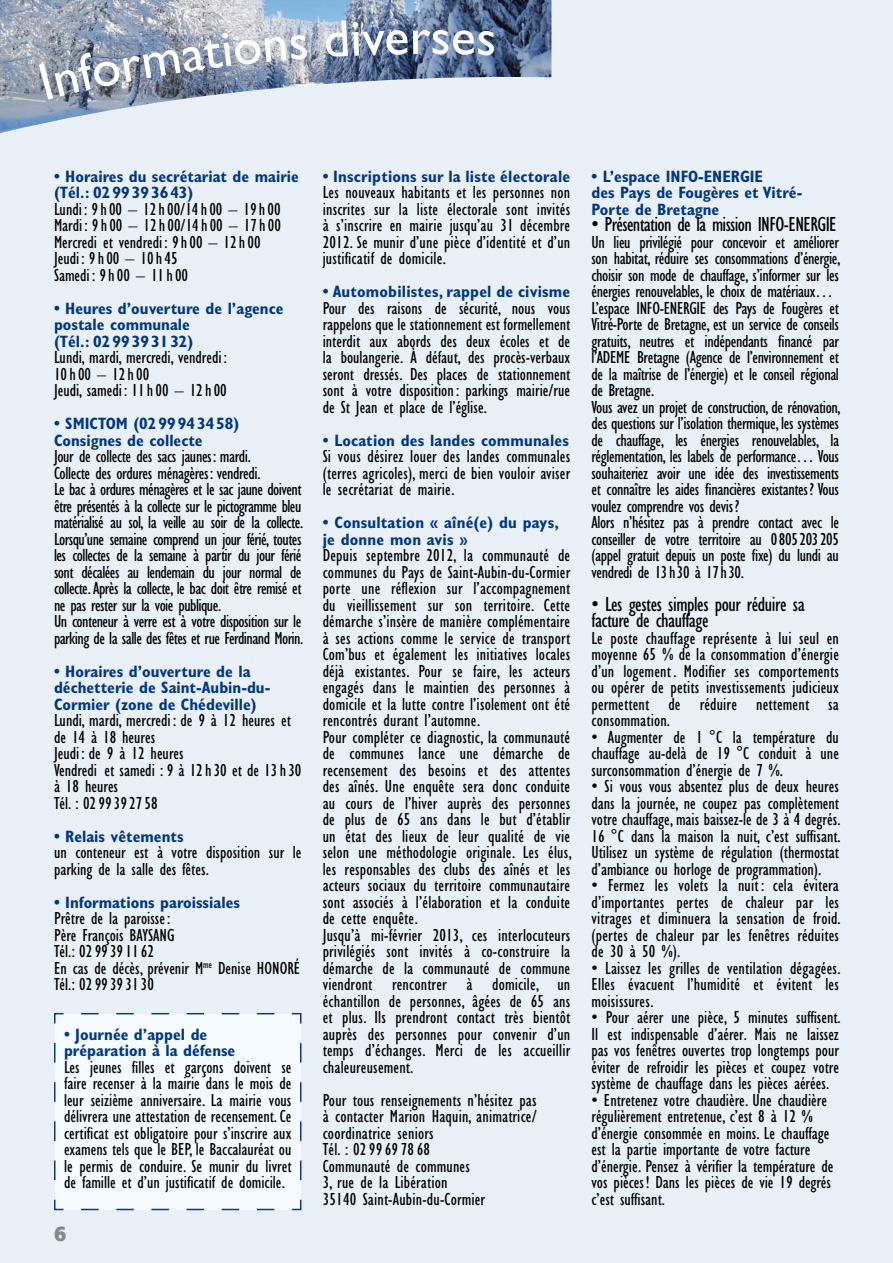
<style>
.page{position:relative;width:893px;height:1263px;background:#eaf0f8}
.page>*{position:absolute;margin:0;border:0;box-sizing:border-box;transform-origin:0 0}
.t1{font:52.5px "Gill Sans";color:#fff}
.t2{font:condensed 21px/16.5px "Gill Sans";letter-spacing:-.02em;color:#000}
.t3{font:700 21px "Formata";color:#87888a}
.t4{font:condensed 18px/16.5px "Gill Sans";color:#000;text-align:justify}
.t5{font:condensed 18px/16.5px "Gill Sans";letter-spacing:-.02em;color:#000}
.t6{font:condensed 18px/16.5px "Gill Sans";letter-spacing:-.03em;color:#000}
.t7{font:700 condensed 16.5px/16.5px "Gill Sans";color:#003882}
</style>
<div class="page">
<div style="left:53px;top:1012px;width:249px;height:199px;background:#f5fbfe"></div>
<img style="left:0;top:0;width:551px;height:133px">
<svg style="left:39px;top:33px;width:269px;height:67px;background:#8e98aa"></svg>
<svg style="left:325px;top:20px;width:83px;height:37px;background:#6e809f"></svg>
<svg style="left:453px;top:30px;width:42px;height:26px"></svg>
<h1 class="t1" style="left:410px;top:6px;width:43px">rs</h1>
<p class="t7" style="left:54px;top:168px;width:246px">• Horaires du secrétariat de mairie (Tél.: 0299393643)</p>
<p class="t4" style="left:54px;top:201px;width:228px;text-align:left">Lundi : 9h00 – 12h00/14h00 – 19h00<br>Mardi : 9h00 – 12h00/14h00 – 17h00<br>Mercredi et vendredi : 9h00 – 12h00<br>Jeudi : 9h00 – 10h45<br>Samedi : 9h00 – 11h00</p>
<p class="t7" style="left:54px;top:300px;width:231px">• Heures d’ouverture de l’agence postale communale<br>(Tél.: 0299393132)</p>
<p class="t4" style="left:54px;top:349px;width:175px;text-align:left">Lundi, mardi, mercredi, vendredi :<br>10h00 – 12h00<br>Jeudi, samedi : 11h00 – 12h00</p>
<p class="t7" style="left:54px;top:415px;width:187px">• SMICTOM (0299943458)<br>Consignes de collecte</p>
<p class="t6" style="left:54px;top:448px;width:251px">Jour de collecte des sacs jaunes: mardi.<br>Collecte des ordures ménagères: vendredi.<br>Le bac à ordures ménagères et le sac jaune doivent être présentés à la collecte sur le pictogramme bleu matérialisé au sol, la veille au soir de la collecte.<br>Lorsqu’une semaine comprend un jour férié, toutes les collectes de la semaine à partir du jour férié sont décalées au lendemain du jour normal de collecte. Après la collecte, le bac doit être remisé et ne pas rester sur la voie publique.<br>Un conteneur à verre est à votre disposition sur le parking de la salle des fêtes et rue Ferdinand Morin.</p>
<p class="t7" style="left:54px;top:663px;width:218px">• Horaires d’ouverture de la déchetterie de Saint-Aubin-du-<br>Cormier (zone de Chédeville)</p>
<p class="t4" style="left:54px;top:712px;width:249px;text-align:left">Lundi, mardi, mercredi : de 9 à 12 heures et de 14 à 18 heures<br>Jeudi : de 9 à 12 heures<br>Vendredi et samedi : 9 à 12h30 et de 13h30 à 18 heures<br>Tél. : 0299392758</p>
<p class="t7" style="left:54px;top:828px;width:131px">• Relais vêtements</p>
<p class="t4" style="left:54px;top:844px;width:249px">un conteneur est à votre disposition sur le parking de la salle des fêtes.</p>
<p class="t7" style="left:54px;top:894px;width:187px">• Informations paroissiales</p>
<p class="t4" style="left:54px;top:910px;width:248px;text-align:left">Prêtre de la paroisse:<br>Père François BAYSANG<br>Tél.: 0299391162<br>En cas de décès, prévenir M<sup>me</sup> Denise HONORÉ<br>Tél.: 0299393130</p>
<p class="t7" style="left:64px;top:1026px;width:173px">• Journée d’appel de préparation à la défense</p>
<p class="t4" style="left:64px;top:1059px;width:229px">Les jeunes filles et garçons doivent se faire recenser à la mairie dans le mois de leur seizième anniversaire. La mairie vous délivrera une attestation de recensement. Ce certificat est obligatoire pour s’inscrire aux examens tels que le BEP, le Baccalauréat ou le permis de conduire. Se munir du livret de famille et d’un justificatif de domicile.</p>
<p class="t3" style="left:54px;top:1221px;width:14px">6</p>
<p class="t7" style="left:323px;top:168px;width:249px">• Inscriptions sur la liste électorale</p>
<p class="t4" style="left:323px;top:184px;width:249px">Les nouveaux habitants et les personnes non inscrites sur la liste électorale sont invités à s’inscrire en mairie jusqu’au 31 décembre 2012. Se munir d’une pièce d’identité et d’un justificatif de domicile.</p>
<p class="t7" style="left:323px;top:283px;width:249px">• Automobilistes, rappel de civisme</p>
<p class="t4" style="left:323px;top:300px;width:249px">Pour des raisons de sécurité, nous vous rappelons que le stationnement est formellement interdit aux abords des deux écoles et de la boulangerie. À défaut, des procès-verbaux seront dressés. Des places de stationnement sont à votre disposition: parkings mairie/rue de St Jean et place de l’église.</p>
<p class="t7" style="left:323px;top:432px;width:248px">• Location des landes communales</p>
<p class="t4" style="left:323px;top:448px;width:249px">Si vous désirez louer des landes communales (terres agricoles), merci de bien vouloir aviser le secrétariat de mairie.</p>
<p class="t7" style="left:323px;top:514px;width:238px">• Consultation « aîné(e) du pays, je donne mon avis »</p>
<p class="t4" style="left:323px;top:547px;width:251px;text-align:left">Depuis septembre 2012, la communauté de communes du Pays de Saint-Aubin-du-Cormier porte une réflexion sur l’accompagnement du vieillissement sur son territoire. Cette démarche s’insère de manière complémentaire à ses actions comme le service de transport Com’bus et également les initiatives locales déjà existantes. Pour se faire, les acteurs engagés dans le maintien des personnes à domicile et la lutte contre l’isolement ont été rencontrés durant l’automne.<br>Pour compléter ce diagnostic, la communauté de communes lance une démarche de recensement des besoins et des attentes des aînés. Une enquête sera donc conduite au cours de l’hiver auprès des personnes de plus de 65 ans dans le but d’établir un état des lieux de leur qualité de vie selon une méthodologie originale. Les élus, les responsables des clubs des aînés et les acteurs sociaux du territoire communautaire sont associés à l’élaboration et la conduite de cette enquête.<br>Jusqu’à mi-février 2013, ces interlocuteurs privilégiés sont invités à co-construire la démarche de la communauté de commune viendront rencontrer à domicile, un échantillon de personnes, âgées de 65 ans et plus. Ils prendront contact très bientôt auprès des personnes pour convenir d’un temps d’échanges. Merci de les accueillir chaleureusement.</p>
<p class="t4" style="left:323px;top:1092px;width:216px;text-align:left">Pour tous renseignements n’hésitez pas à contacter Marion Haquin, animatrice/ coordinatrice seniors<br>Tél. : 0299697868<br>Communauté de communes<br>3, rue de la Libération<br>35140 Saint-Aubin-du-Cormier</p>
<p class="t7" style="left:591px;top:168px;width:212px">• L’espace INFO-ENERGIE<br>des Pays de Fougères et Vitré-<br>Porte de Bretagne</p>
<p class="t2" style="left:591px;top:216px;width:247px">• Présentation de la mission INFO-ENERGIE</p>
<p class="t5" style="left:591px;top:234px;width:251px">Un lieu privilégié pour concevoir et améliorer son habitat, réduire ses consommations d’énergie, choisir son mode de chauffage, s’informer sur les énergies renouvelables, le choix de matériaux… L’espace INFO-ENERGIE des Pays de Fougères et Vitré-Porte de Bretagne, est un service de conseils gratuits, neutres et indépendants financé par l’ADEME Bretagne (Agence de l’environnement et de la maîtrise de l’énergie) et le conseil régional de Bretagne.<br>Vous avez un projet de construction, de rénovation, des questions sur l’isolation thermique, les systèmes de chauffage, les énergies renouvelables, la réglementation, les labels de performance… Vous souhaiteriez avoir une idée des investissements et connaître les aides financières existantes? Vous voulez comprendre vos devis?<br>Alors n’hésitez pas à prendre contact avec le conseiller de votre territoire au 0805203205 (appel gratuit depuis un poste fixe) du lundi au vendredi de 13h30 à 17h30.</p>
<p class="t2" style="left:591px;top:596px;width:215px">• Les gestes simples pour réduire sa facture de chauffage</p>
<p class="t4" style="left:591px;top:630px;width:249px">Le poste chauffage représente à lui seul en moyenne 65 % de la consommation d’énergie d’un logement . Modifier ses comportements ou opérer de petits investissements judicieux permettent de réduire nettement sa consommation.</p>
<p class="t4" style="left:591px;top:729px;width:249px">• Augmenter de 1 °C la température du chauffage au-delà de 19 °C conduit à une surconsommation d’énergie de 7 %.</p>
<p class="t4" style="left:591px;top:778px;width:251px">• Si vous vous absentez plus de deux heures dans la journée, ne coupez pas complètement votre chauffage, mais baissez-le de 3 à 4 degrés.<br>16 °C dans la maison la nuit, c’est suffisant.<br>Utilisez un système de régulation (thermostat d’ambiance ou horloge de programmation).</p>
<p class="t4" style="left:591px;top:877px;width:251px">• Fermez les volets la nuit : cela évitera d’importantes pertes de chaleur par les vitrages et diminuera la sensation de froid. (pertes de chaleur par les fenêtres réduites de 30 à 50 %).</p>
<p class="t4" style="left:591px;top:960px;width:251px">• Laissez les grilles de ventilation dégagées.<br>Elles évacuent l’humidité et évitent les moisissures.</p>
<p class="t4" style="left:591px;top:1009px;width:251px">• Pour aérer une pièce, 5 minutes suffisent.<br>Il est indispensable d’aérer. Mais ne laissez pas vos fenêtres ouvertes trop longtemps pour éviter de refroidir les pièces et coupez votre système de chauffage dans les pièces aérées.</p>
<p class="t4" style="left:591px;top:1092px;width:244px;text-align:left">• Entretenez votre chaudière. Une chaudière régulièrement entretenue, c’est 8 à 12 % d’énergie consommée en moins. Le chauffage est la partie importante de votre facture d’énergie. Pensez à vérifier la température de vos pièces! Dans les pièces de vie 19 degrés c’est suffisant.</p>
</div>
